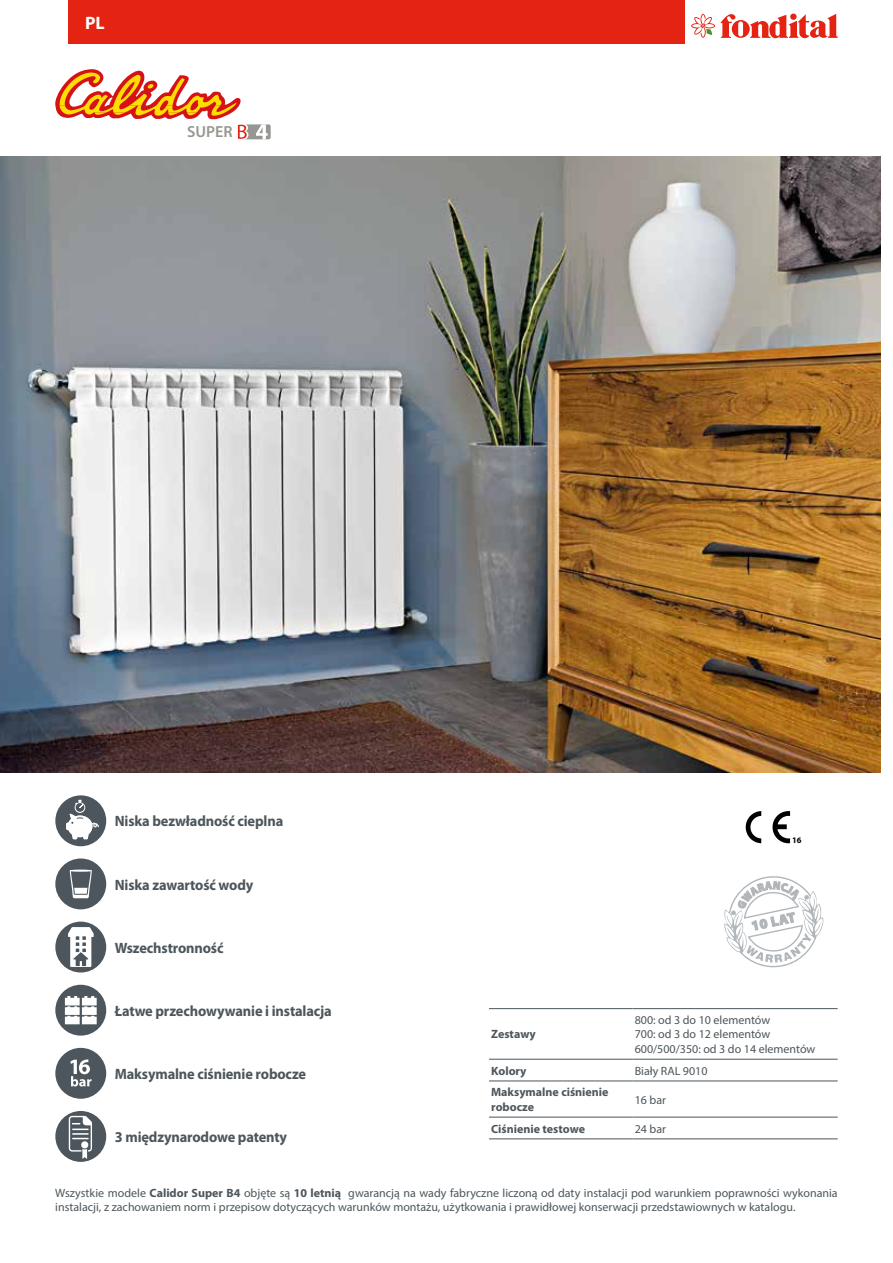
<style>
.page{position:relative;width:893px;height:1263px;background:#fff}
.page>*{position:absolute;margin:0;border:0;box-sizing:border-box;transform-origin:0 0}
.t1{font:700 18px "Myriad Pro";color:#fff}
.t2{font:600 16.05px "Myriad Pro";color:#959790}
.t3{font:700 15px "Myriad Pro";letter-spacing:-.01em;color:#4c565c;scale:.96 1}
.t4{font:12px/14.4px "Myriad Pro";color:#4c565c}
.t5{font:700 12px/14.4px "Myriad Pro";color:#4c565c}
.t6{font:700 8.55px "Myriad Pro";color:#000}
.s1{font-weight:700}
</style>
<div class="page">
<svg style="left:691px;top:14px;width:147px;height:24px"></svg>
<div style="left:68px;top:0;width:617px;height:44px;background:#e42313"></div>
<svg style="left:55px;top:69px;width:216px;height:70px"></svg>
<img style="left:0;top:156px;width:880px;height:616px">
<svg style="left:55px;top:795px;width:51px;height:51px"></svg>
<div style="left:55px;top:858px;width:51px;height:51px;background:#4d565d;border-radius:50%"></div>
<svg style="left:70px;top:869px;width:22px;height:29px"></svg>
<svg style="left:55px;top:922px;width:51px;height:50px"></svg>
<div style="left:55px;top:985px;width:51px;height:50px;background:#4d565d;border-radius:50%"></div>
<svg style="left:65px;top:996px;width:32px;height:28px"></svg>
<div style="left:55px;top:1048px;width:51px;height:51px;background:#4d565d;border-radius:50%"></div>
<svg style="left:70px;top:1059px;width:22px;height:27px"></svg>
<div style="left:55px;top:1111px;width:51px;height:51px;background:#4c565c;border-radius:50%"></div>
<svg style="left:69px;top:1116px;width:23px;height:43px"></svg>
<svg style="left:746px;top:811px;width:15px;height:32px"></svg>
<svg style="left:772px;top:811px;width:18px;height:32px"></svg>
<svg style="left:724px;top:876px;width:100px;height:92px"></svg>
<hr style="left:489px;top:1008px;width:144px;height:1px;background:#4c565c">
<hr style="left:633px;top:1008px;width:205px;height:1px;background:#4c565c">
<hr style="left:489px;top:1059px;width:144px;height:1px;background:#4c565c">
<hr style="left:633px;top:1059px;width:205px;height:1px;background:#4c565c">
<hr style="left:489px;top:1080px;width:144px;height:1px;background:#4c565c">
<hr style="left:633px;top:1080px;width:205px;height:1px;background:#4c565c">
<hr style="left:489px;top:1117px;width:144px;height:1px;background:#4c565c">
<hr style="left:489px;top:1138px;width:144px;height:1px;background:#4c565c">
<hr style="left:633px;top:1117px;width:205px;height:1px;background:#4c565c">
<hr style="left:633px;top:1138px;width:205px;height:1px;background:#4c565c">
<h1 class="t1" style="left:85px;top:12px;width:21px">PL</h1>
<h2 class="t2" style="left:187px;top:121px;width:47px">SUPER</h2>
<p class="t3" style="left:115px;top:813px;width:177px">Niska bezwładność cieplna</p>
<p class="t3" style="left:115px;top:876px;width:146px">Niska zawartość wody</p>
<p class="t3" style="left:115px;top:939px;width:115px">Wszechstronność</p>
<p class="t3" style="left:115px;top:1002px;width:228px">Łatwe przechowywanie i instalacja</p>
<p class="t3" style="left:115px;top:1065px;width:201px">Maksymalne ciśnienie robocze</p>
<p class="t3" style="left:115px;top:1128px;width:181px">3 międzynarodowe patenty</p>
<p class="t5" style="left:491px;top:1027px;width:46px">Zestawy</p>
<p class="t6" style="left:792px;top:835px;width:11px">16</p>
<p class="t4" style="left:635px;top:1012px;width:182px">800: od 3 do 10 elementów<br>700: od 3 do 12 elementów<br>600/500/350: od 3 do 14 elementów</p>
<p class="t5" style="left:491px;top:1063px;width:37px">Kolory</p>
<p class="t4" style="left:635px;top:1063px;width:74px">Biały RAL 9010</p>
<p class="t5" style="left:491px;top:1085px;width:119px">Maksymalne ciśnienie robocze</p>
<p class="t4" style="left:635px;top:1092px;width:33px">16 bar</p>
<p class="t5" style="left:491px;top:1121px;width:96px">Ciśnienie testowe</p>
<p class="t4" style="left:635px;top:1121px;width:33px">24 bar</p>
<p class="t4" style="left:55px;top:1185px;width:784px">Wszystkie modele <span class="s1">Calidor Super B4</span> objęte są <span class="s1">10 letnią</span> gwarancją na wady fabryczne liczoną od daty instalacji pod warunkiem poprawności wykonania instalacji, z zachowaniem norm i przepisow dotyczących warunków montażu, użytkowania i prawidłowej konserwacji przedstawiownych w katalogu.</p>
</div>
